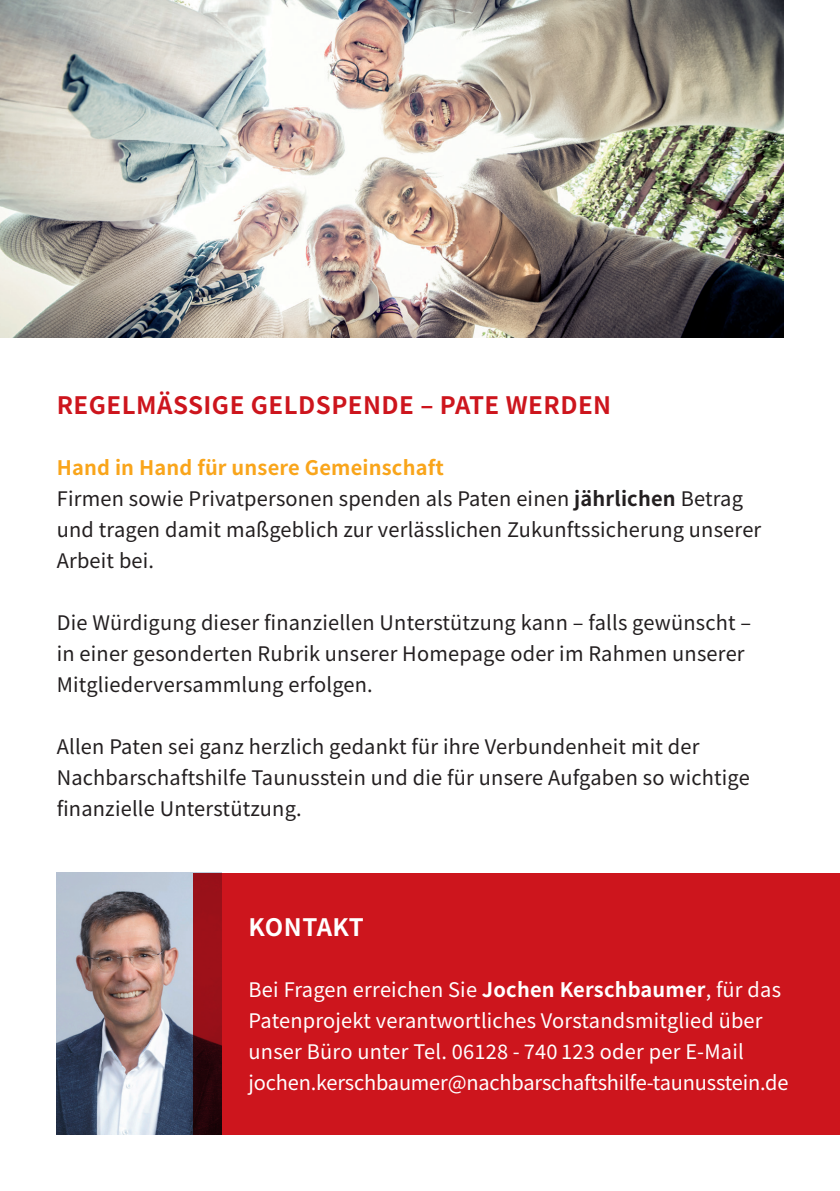
<style>
.page{position:relative;width:840px;height:1191px;background:#fff}
.page>*{position:absolute;margin:0;border:0;box-sizing:border-box;transform-origin:0 0}
.t1{font:700 24px "Noto Sans JP";letter-spacing:.02em;color:#cd151d}
.t2{font:700 24px "Noto Sans JP";letter-spacing:.005em;color:#fff}
.t3{font:20px/31px "Noto Sans JP";letter-spacing:.01em;color:#231f20}
.t4{font:20px/31px "Noto Sans JP";letter-spacing:.01em;color:#fff}
.s1{font-weight:700;color:#f9a51b}
.s2{font-weight:700}
</style>
<div class="page">
<img style="left:57px;top:884px;width:136px;height:250px">
<img style="left:0;top:0;width:782px;height:338px">
<div style="left:193px;top:873px;width:646px;height:261px;background:#cd151d"></div>
<p class="t1" style="left:57px;top:391px;width:555px">REGELMÄSSIGE GELDSPENDE – PATE WERDEN</p>
<p class="t3" style="left:57px;top:453px;width:705px"><span class="s1">Hand in Hand für unsere Gemeinschaft<br></span>Firmen sowie Privatpersonen spenden als Paten einen <span class="s2">jährlichen</span> Betrag und tragen damit maßgeblich zur verlässlichen Zukunftssicherung unserer Arbeit bei.</p>
<p class="t3" style="left:57px;top:608px;width:695px">Die Würdigung dieser finanziellen Unterstützung kann – falls gewünscht – in einer gesonderten Rubrik unserer Homepage oder im Rahmen unserer<br>Mitgliederversammlung erfolgen.</p>
<p class="t3" style="left:57px;top:732px;width:694px">Allen Paten sei ganz herzlich gedankt für ihre Verbundenheit mit der<br>Nachbarschaftshilfe Taunusstein und die für unsere Aufgaben so wichtige finanzielle Unterstützung.</p>
<p class="t2" style="left:248px;top:913px;width:117px">KONTAKT</p>
<p class="t4" style="left:248px;top:975px;width:541px">Bei Fragen erreichen Sie <span class="s2">Jochen Kerschbaumer</span>, für das Patenprojekt verantwortliches Vorstandsmitglied über unser Büro unter Tel. 06128 - 740 123 oder per E-Mail jochen.kerschbaumer@nachbarschaftshilfe-taunusstein.de</p>
</div>
